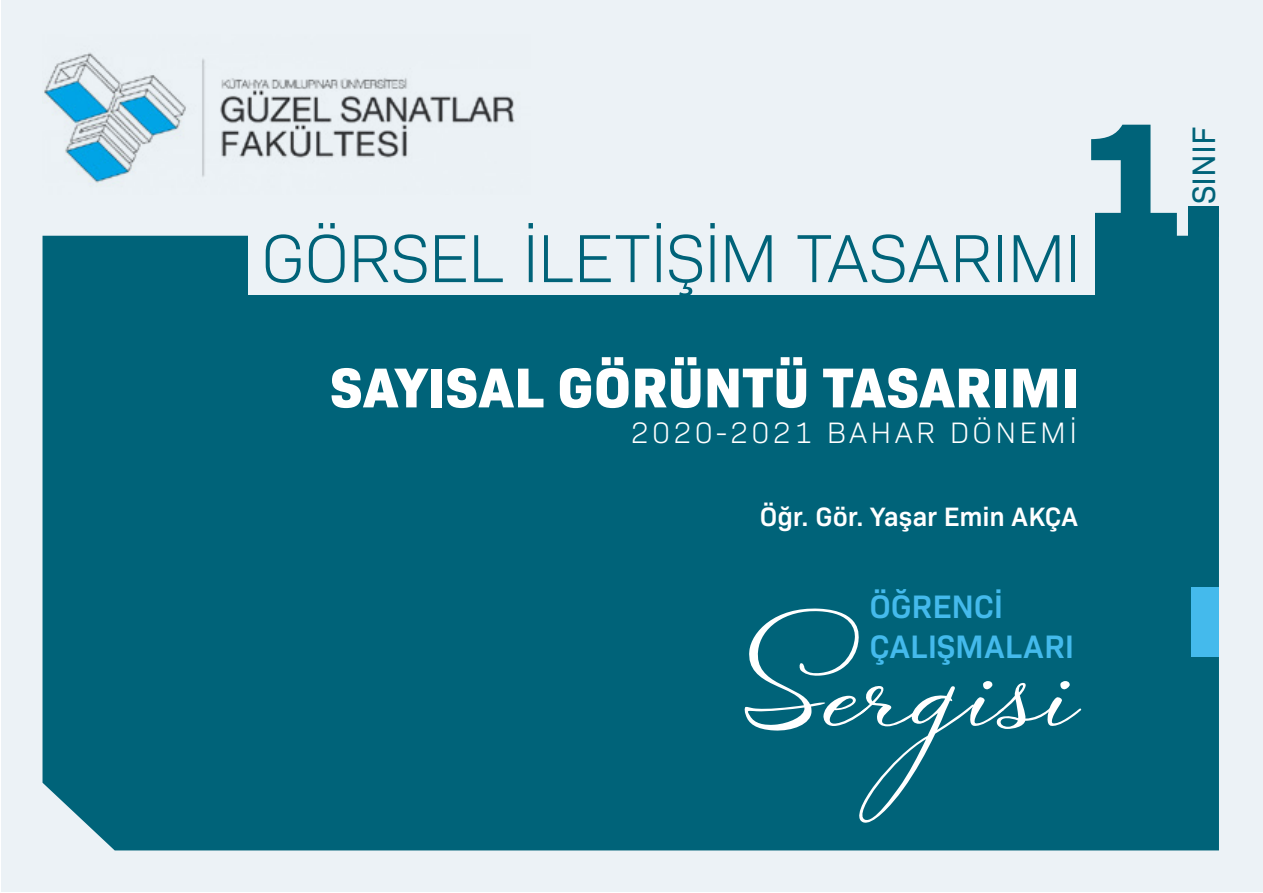
<style>
.page{position:relative;width:1263px;height:893px;background:#fff}
.page>*{position:absolute;margin:0;border:0;box-sizing:border-box;transform-origin:0 0}
.t1{font:186.6px "Hello My Love Pro";color:#fff}
.t2{font:800 164.55px "Bio Sans";color:#006379}
.t3{font:300 69px "Bio Sans";letter-spacing:-.015em;color:#006379}
.t4{font:800 57px "Bio Sans";letter-spacing:.005em;color:#fff}
.t5{font:600 33px/39.6px "Bio Sans";color:#44baec}
.t6{font:33px "Bio Sans";color:#006379}
.t7{font:300 30px "Bio Sans";letter-spacing:.11em;color:#fff}
.t8{font:600 27px "Bio Sans";letter-spacing:-.005em;color:#fff}
</style>
<div class="page">
<div style="left:2px;top:0;width:1261px;height:891px;background:#ecf2f6"></div>
<div style="left:43px;top:236px;width:1176px;height:614px;background:#006379"></div>
<div style="left:248px;top:203px;width:846px;height:92px;background:#ecf2f6"></div>
<div style="left:1191px;top:587px;width:27px;height:70px;background:#44baec"></div>
<img style="left:44px;top:52px;width:471px;height:133px">
<p class="t3" style="left:261px;top:208px;width:822px">GÖRSEL İLETIŞI M TASARIMI</p>
<h2 class="t2" style="left:1081px;top:51px;width:148px">1.</h2>
<p class="t6" style="left:1179px;top:204px;width:79px;rotate:-90deg">SINIF</p>
<p class="t4" style="left:330px;top:343px;width:750px">SAYISAL GÖRÜNTÜ TASARIMI</p>
<p class="t7" style="left:631px;top:411px;width:448px">2020-2021 BAHAR DÖNEMİ</p>
<p class="t8" style="left:760px;top:496px;width:320px">Öğr. Gör. Yaşar Emin AKÇA</p>
<p class="t5" style="left:869px;top:584px;width:206px">ÖĞRENCI<br>ÇALIŞMALARI</p>
<h1 class="t1" style="left:744px;top:553px;width:335px">Sergisi</h1>
</div>
